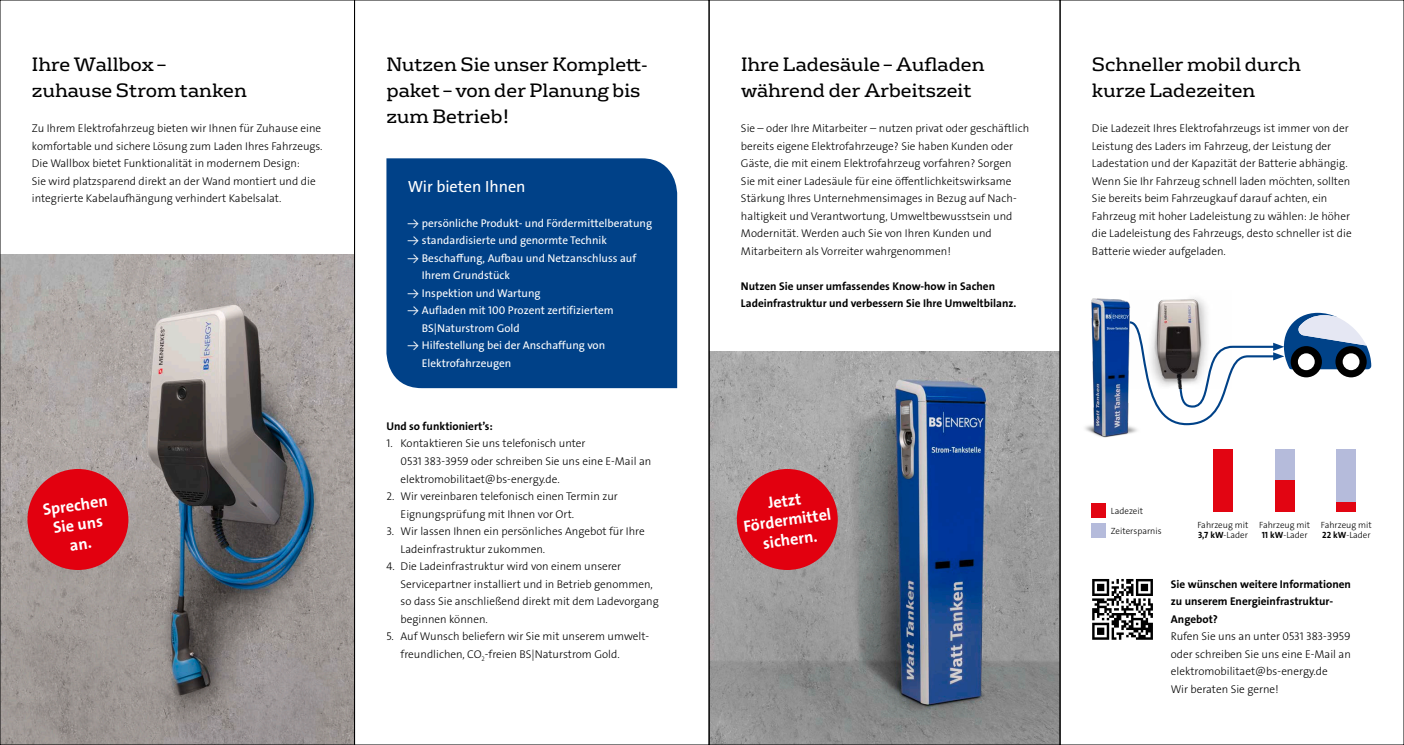
<style>
.page{position:relative;width:1404px;height:745px;background:#fff}
.page>*{position:absolute;margin:0;border:0;box-sizing:border-box;transform-origin:0 0}
.t1{font:18.75px/26.2px "FS Rufus";color:#000}
.t2{font:16.25px/19.5px "The Sans Veolia W7 Bld";color:#fff;text-align:center}
.t3{font:16.25px "The Sans Veolia W5 Pla";color:#fff}
.t4{font:11.25px/17.5px "The Sans Veolia W3 Lig";color:#000}
.t5{font:11.25px/17.5px "The Sans Veolia W5 Pla";color:#fff}
.t6{font:11.25px/17.5px "The Sans Veolia W7 Bld";color:#000}
.t7{font:9px/10.9px "The Sans Veolia W3 Lig";color:#000}
.s1{font-family:"The Sans Veolia W7 Bld"}
</style>
<div class="page">
<div style="left:386px;top:158px;width:291px;height:230px;background:#004188"></div>
<img style="left:710px;top:351px;width:348px;height:391px">
<div style="left:1089px;top:576px;width:66px;height:65px;background:linear-gradient(to bottom,#fff,#fff)"></div>
<svg style="left:1092px;top:578px;width:60px;height:61px"></svg>
<div style="left:1212px;top:449px;width:20px;height:62px;background:#e20512"></div>
<div style="left:1274px;top:449px;width:20px;height:62px;background:#b5bbdb"></div>
<div style="left:1274px;top:480px;width:20px;height:31px;background:#e20512"></div>
<div style="left:1336px;top:449px;width:20px;height:62px;background:#b5bbdb"></div>
<div style="left:1336px;top:501px;width:20px;height:10px;background:#e20512"></div>
<div style="left:1091px;top:503px;width:14px;height:14px;background:#e20512"></div>
<div style="left:1091px;top:523px;width:14px;height:14px;background:#b5bbdb"></div>
<svg style="left:1149px;top:312px;width:221px;height:114px"></svg>
<img style="left:1140px;top:297px;width:91px;height:91px">
<img style="left:1085px;top:298px;width:55px;height:140px">
<img style="left:2px;top:254px;width:351px;height:488px">
<div style="left:27px;top:468px;width:101px;height:101px;background:#e2000f;border-radius:50%"></div>
<div style="left:736px;top:468px;width:101px;height:101px;background:#e2000f;border-radius:50%"></div>
<h1 class="t1" style="left:32px;top:50px;width:216px">Ihre Wallbox – zuhause Strom tanken</h1>
<p class="t4" style="left:32px;top:119px;width:292px">Zu Ihrem Elektrofahrzeug bieten wir Ihnen für Zuhause eine komfortable und sichere Lösung zum Laden Ihres Fahrzeugs.<br>Die Wallbox bietet Funktionalität in modernem Design:<br>Sie wird platzsparend direkt an der Wand montiert und die integrierte Kabelaufhängung verhindert Kabelsalat.</p>
<h1 class="t1" style="left:386px;top:50px;width:262px">Nutzen Sie unser Komplett&shy;paket – von der Planung bis zum Betrieb!</h1>
<h1 class="t1" style="left:741px;top:50px;width:245px">Ihre Ladesäule – Aufladen während der Arbeitszeit</h1>
<p class="t4" style="left:741px;top:119px;width:290px">Sie – oder Ihre Mitarbeiter – nutzen privat oder geschäftlich bereits eigene Elektrofahrzeuge? Sie haben Kunden oder Gäste, die mit einem Elektrofahrzeug vorfahren? Sorgen<br>Sie mit einer Ladesäule für eine öffentlichkeitswirksame Stärkung Ihres Unternehmensimages in Bezug auf Nach&shy;haltigkeit und Verantwortung, Umweltbewusstsein und Modernität. Werden auch Sie von Ihren Kunden und Mitarbeitern als Vorreiter wahrgenommen!</p>
<p class="t6" style="left:741px;top:277px;width:277px">Nutzen Sie unser umfassendes Know-how in Sachen<br>Ladeinfrastruktur und verbessern Sie Ihre Umweltbilanz.</p>
<h2 class="t3" style="left:407px;top:175px;width:119px">Wir bieten Ihnen</h2>
<p class="t5" style="left:407px;top:214px;width:246px">→ persönliche Produkt- und Fördermittelberatung</p>
<p class="t5" style="left:407px;top:231px;width:201px">→ standardisierte und genormte Technik</p>
<p class="t5" style="left:422px;top:249px;width:216px;text-indent:-14px">→ Beschaffung, Aufbau und Netzanschluss auf<br>Ihrem Grundstück</p>
<p class="t5" style="left:407px;top:284px;width:134px">→ Inspektion und Wartung</p>
<p class="t5" style="left:422px;top:301px;width:193px;text-indent:-14px">→ Aufladen mit 100 Prozent zertifiziertem<br>BS|Naturstrom Gold</p>
<p class="t5" style="left:422px;top:336px;width:185px;text-indent:-14px">→ Hilfestellung bei der Anschaffung von<br>Elektrofahrzeugen</p>
<h1 class="t1" style="left:1091px;top:50px;width:210px">Schneller mobil durch kurze Ladezeiten</h1>
<p class="t4" style="left:1091px;top:119px;width:261px">Die Ladezeit Ihres Elektrofahrzeugs ist immer von der Leistung des Laders im Fahrzeug, der Leistung der Ladestation und der Kapazität der Batterie abhängig.<br>Wenn Sie Ihr Fahrzeug schnell laden möchten, sollten Sie bereits beim Fahrzeugkauf darauf achten, ein Fahrzeug mit hoher Ladeleistung zu wählen: Je höher die Ladeleistung des Fahrzeugs, desto schneller ist die Batterie wieder aufgeladen.</p>
<h2 class="t2" style="left:42px;top:499px;width:67px;rotate:-8deg">Sprechen<br>Sie uns an.</h2>
<p class="t6" style="left:386px;top:417px;width:108px">Und so funktioniert’s:</p>
<p class="t4" style="left:400px;top:434px;width:252px;text-indent:-14px">1. Kontaktieren Sie uns telefonisch unter<br>0531 383-3959 oder schreiben Sie uns eine E-Mail an elektromobilitaet@bs-energy.de.</p>
<p class="t4" style="left:400px;top:487px;width:219px;text-indent:-14px">2. Wir vereinbaren telefonisch einen Termin zur<br>Eignungsprüfung mit Ihnen vor Ort.</p>
<p class="t4" style="left:400px;top:522px;width:245px;text-indent:-14px">3. Wir lassen Ihnen ein persönliches Angebot für Ihre<br>Ladeinfrastruktur zukommen.</p>
<p class="t4" style="left:400px;top:557px;width:259px;text-indent:-14px">4. Die Ladeinfrastruktur wird von einem unserer Servicepartner installiert und in Betrieb genommen, so dass Sie anschließend direkt mit dem Ladevorgang beginnen können.</p>
<p class="t4" style="left:400px;top:627px;width:249px;text-indent:-14px">5. Auf Wunsch beliefern wir Sie mit unserem umwelt&shy;freundlichen, CO<sub>2</sub>-freien BS|Naturstrom Gold.</p>
<h2 class="t2" style="left:739px;top:497px;width:90px;rotate:-8deg">Jetzt<br>Fördermittel sichern.</h2>
<p class="t7" style="left:1110px;top:501px;width:52px;line-height:19.6px">Ladezeit<br>Zeitersparnis</p>
<p class="t7" style="left:1197px;top:518px;width:53px">Fahrzeug mit<br><span class="s1">3,7 kW</span>-Lader</p>
<p class="t7" style="left:1258px;top:518px;width:53px">Fahrzeug mit<br><span class="s1">11 kW</span>-Lader</p>
<p class="t7" style="left:1320px;top:518px;width:53px">Fahrzeug mit<br><span class="s1">22 kW</span>-Lader</p>
<p class="t6" style="left:1170px;top:574px;width:182px">Sie wünschen weitere Informationen zu unserem Energieinfrastruktur-<br>Angebot?</p>
<p class="t4" style="left:1170px;top:627px;width:181px">Rufen Sie uns an unter 0531 383-3959 oder schreiben Sie uns eine E-Mail an elektromobilitaet@bs-energy.de<br>Wir beraten Sie gerne!</p>
</div>
